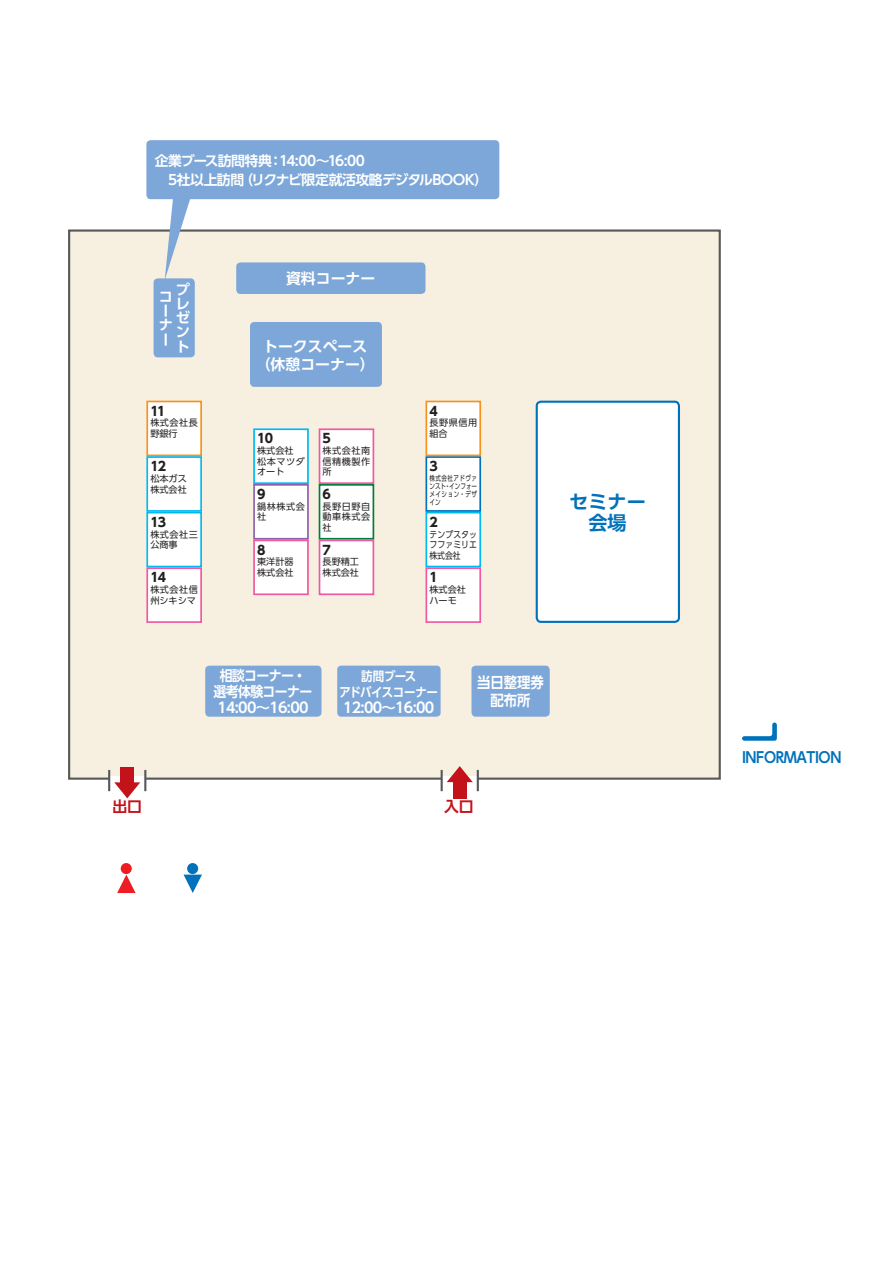
<style>
.page{position:relative;width:893px;height:1263px;background:#fff}
.page>*{position:absolute;margin:0;border:0;box-sizing:border-box;transform-origin:0 0}
.t1{font:700 19.2px/21.3px "UD Shin Go Pr 6 N De";color:#0072bc;text-align:center}
.t2{font:700 14.85px/17.9px "UD Shin Go Pr 6 N De";color:#fff;text-align:center}
.t3{font:700 14.85px "UD Shin Go Pr 6 N De";letter-spacing:-.03em;color:#0072bc;scale:.9 1}
.t4{font:700 14.85px/17.9px "UD Shin Go Pr 6 N De";color:#fff;text-align:center;scale:.9 1}
.t5{font:700 14.85px "UD Shin Go Pr 6 N De";color:#c4121a}
.t6{font:700 14.4px/15.9px "UD Shin Go Pr 6 N De";letter-spacing:-.05em;color:#fff;text-align:center;scale:.9 1}
.t7{font:700 14.4px "UD Shin Go Pr 6 N De";letter-spacing:-.05em;color:#fff}
.t8{font:700 14.1px/14.1px "UD Shin Go Pr 6 N De";color:#fff}
.t9{font:700 13.8px/19.2px "UD Shin Go Pr 6 N De";letter-spacing:-.04em;color:#fff}
.t10{font:700 12.75px/15.9px "UD Shin Go Pr 6 N De";letter-spacing:-.045em;color:#fff;text-align:center;scale:.9 1}
.t11{font:700 12.6px "UD Shin Go Pr 6 N";letter-spacing:-.065em;color:#231f20}
.t12{font:9.15px/10.5px "UD Shin Go Pr 6 N";letter-spacing:.015em;color:#231f20}
.t13{font:9.15px/10.5px "UD Shin Go Pr 6 N";letter-spacing:.06em;color:#231f20}
.t14{font:9.15px/10.5px "UD Shin Go Pr 6 N";letter-spacing:.015em;color:#231f20;text-align:justify;scale:.86 1}
.t15{font:7.35px/8.1px "UD Shin Go Pr 6 N";letter-spacing:.08em;color:#231f20;text-align:justify;scale:.75 1}
</style>
<div class="page">
<div style="left:68px;top:229px;width:653px;height:551px;background:#f7efdf;border:2px solid #57585a"></div>
<div style="left:537px;top:402px;width:142px;height:220px;background:#fff;border-radius:4px"></div>
<div style="left:536px;top:401px;width:144px;height:222px;border:2px solid #0072bc;border-radius:4px"></div>
<div style="left:236px;top:262px;width:189px;height:32px;background:#7ca7d8;border-radius:4px"></div>
<div style="left:250px;top:322px;width:132px;height:65px;background:#7ca7d8;border-radius:4px"></div>
<div style="left:442px;top:776px;width:35px;height:6px;background:#fff"></div>
<hr style="left:441px;top:770px;width:2px;height:21px;background:#57585a">
<hr style="left:477px;top:770px;width:2px;height:21px;background:#57585a">
<svg style="left:447px;top:766px;width:26px;height:16px"></svg>
<div style="left:453px;top:781px;width:13px;height:17px;background:#c4121a"></div>
<div style="left:110px;top:776px;width:35px;height:6px;background:#fff"></div>
<hr style="left:108px;top:770px;width:2px;height:21px;background:#57585a">
<hr style="left:144px;top:770px;width:2px;height:21px;background:#57585a">
<svg style="left:114px;top:782px;width:26px;height:16px"></svg>
<div style="left:121px;top:767px;width:13px;height:18px;background:#c4121a"></div>
<svg style="left:184px;top:874px;width:18px;height:19px"></svg>
<div style="left:187px;top:863px;width:11px;height:11px;background:#0072bc;border-radius:50%"></div>
<svg style="left:117px;top:874px;width:19px;height:19px"></svg>
<div style="left:121px;top:863px;width:11px;height:11px;background:#ee1d23;border-radius:50%"></div>
<svg style="left:742px;top:722px;width:35px;height:19px"></svg>
<div style="left:205px;top:666px;width:116px;height:51px;background:#7ca7d8;border-radius:4px"></div>
<div style="left:337px;top:666px;width:104px;height:51px;background:#7ca7d8;border-radius:4px"></div>
<svg style="left:165px;top:199px;width:29px;height:79px"></svg>
<div style="left:146px;top:140px;width:353px;height:59px;background:#7ca7d8;border-radius:4px"></div>
<div style="left:154px;top:278px;width:41px;height:79px;background:#7ca7d8;border-radius:4px"></div>
<div style="left:471px;top:666px;width:79px;height:51px;background:#7ca7d8;border-radius:4px"></div>
<div style="left:319px;top:429px;width:54px;height:54px;background:#fff"></div>
<div style="left:319px;top:428px;width:55px;height:56px;border:2px solid #ef59a1"></div>
<div style="left:319px;top:485px;width:54px;height:54px;background:#fff"></div>
<div style="left:319px;top:484px;width:55px;height:56px;border:2px solid #007e3d"></div>
<div style="left:319px;top:540px;width:54px;height:54px;background:#fff"></div>
<div style="left:319px;top:540px;width:55px;height:55px;border:2px solid #ef59a1"></div>
<div style="left:254px;top:540px;width:54px;height:54px;background:#fff"></div>
<div style="left:253px;top:540px;width:56px;height:55px;border:2px solid #ef59a1"></div>
<div style="left:254px;top:485px;width:54px;height:54px;background:#fff"></div>
<div style="left:253px;top:484px;width:56px;height:56px;border:2px solid #8c62aa"></div>
<div style="left:254px;top:429px;width:54px;height:54px;background:#fff"></div>
<div style="left:253px;top:428px;width:56px;height:56px;border:2px solid #00baf1"></div>
<div style="left:147px;top:401px;width:54px;height:54px;background:#fff"></div>
<div style="left:146px;top:401px;width:56px;height:55px;border:2px solid #f7931d"></div>
<div style="left:147px;top:457px;width:54px;height:54px;background:#fff"></div>
<div style="left:146px;top:456px;width:56px;height:56px;border:2px solid #00baf1"></div>
<div style="left:147px;top:513px;width:54px;height:53px;background:#fff"></div>
<div style="left:146px;top:512px;width:56px;height:55px;border:2px solid #00baf1"></div>
<div style="left:147px;top:568px;width:54px;height:54px;background:#fff"></div>
<div style="left:146px;top:567px;width:56px;height:56px;border:2px solid #ef59a1"></div>
<div style="left:426px;top:513px;width:54px;height:53px;background:#fff"></div>
<div style="left:425px;top:512px;width:56px;height:55px;border:2px solid #00baf1"></div>
<div style="left:426px;top:457px;width:54px;height:54px;background:#fff"></div>
<div style="left:425px;top:456px;width:56px;height:56px;border:2px solid #0072bc"></div>
<div style="left:426px;top:401px;width:54px;height:54px;background:#fff"></div>
<div style="left:425px;top:401px;width:56px;height:55px;border:2px solid #f7931d"></div>
<div style="left:426px;top:568px;width:54px;height:54px;background:#fff"></div>
<div style="left:425px;top:567px;width:56px;height:56px;border:2px solid #ef59a1"></div>
<h3 class="t9" style="left:155px;top:151px;width:334px">企業ブース訪問特典：14:00～16:00<br>　5社以上訪問（リクナビ限定就活攻略デジタルBOOK）</h3>
<h3 class="t8" style="left:159px;top:289px;width:14px">コーナー</h3>
<h3 class="t8" style="left:176px;top:282px;width:16px;text-align:justify">プレゼント</h3>
<h3 class="t11" style="left:150px;top:401px;width:17px">11</h3>
<p class="t13" style="left:150px;top:417px;width:49px">株式会社長野銀行</p>
<h3 class="t11" style="left:150px;top:456px;width:17px">12</h3>
<p class="t12" style="left:150px;top:473px;width:38px">松本ガス株式会社</p>
<h3 class="t11" style="left:150px;top:512px;width:17px">13</h3>
<p class="t13" style="left:150px;top:529px;width:49px">株式会社三公商事</p>
<h3 class="t11" style="left:150px;top:567px;width:17px">14</h3>
<p class="t12" style="left:150px;top:584px;width:49px">株式会社信州シキシマ</p>
<h2 class="t2" style="left:286px;top:269px;width:91px">資料コーナー</h2>
<h2 class="t2" style="left:256px;top:337px;width:121px">トークスペース（休憩コーナー）</h2>
<h3 class="t11" style="left:257px;top:428px;width:18px">10</h3>
<p class="t12" style="left:257px;top:445px;width:49px">株式会社松本マツダオート</p>
<h3 class="t11" style="left:257px;top:484px;width:10px">9</h3>
<p class="t12" style="left:257px;top:501px;width:49px">鍋林株式会社</p>
<h3 class="t11" style="left:257px;top:539px;width:10px">8</h3>
<p class="t12" style="left:257px;top:556px;width:38px">東洋計器株式会社</p>
<h3 class="t11" style="left:323px;top:428px;width:10px">5</h3>
<p class="t12" style="left:323px;top:445px;width:49px;text-align:justify">株式会社南信精機製作所</p>
<h3 class="t11" style="left:323px;top:484px;width:10px">6</h3>
<p class="t12" style="left:323px;top:501px;width:49px;text-align:justify">長野日野自動車株式会社</p>
<h3 class="t11" style="left:323px;top:539px;width:10px">7</h3>
<p class="t12" style="left:323px;top:556px;width:38px">長野精工株式会社</p>
<h3 class="t11" style="left:429px;top:401px;width:10px">4</h3>
<p class="t12" style="left:429px;top:417px;width:49px">長野県信用組合</p>
<h3 class="t11" style="left:429px;top:456px;width:10px">3</h3>
<p class="t15" style="left:429px;top:473px;width:65px">株式会社アドヴァンスト・インフォーメイション・デザイン</p>
<h3 class="t11" style="left:429px;top:512px;width:10px">2</h3>
<p class="t14" style="left:429px;top:529px;width:57px">テンプスタッフファミリエ株式会社</p>
<h3 class="t11" style="left:429px;top:567px;width:10px">1</h3>
<p class="t12" style="left:429px;top:584px;width:38px">株式会社ハーモ</p>
<h3 class="t6" style="left:214px;top:667px;width:111px">相談コーナー・選考体験コーナー<br>14:00〜16:00</h3>
<h3 class="t10" style="left:339px;top:668px;width:111px">訪問ブース<br>アドバイスコーナー</h3>
<h3 class="t7" style="left:343px;top:696px;width:93px">12:00〜16:00</h3>
<h2 class="t4" style="left:477px;top:673px;width:76px">当日整理券配布所</h2>
<h1 class="t1" style="left:569px;top:491px;width:78px">セミナー会場</h1>
<h2 class="t5" style="left:112px;top:794px;width:31px">出口</h2>
<h2 class="t5" style="left:444px;top:794px;width:31px">入口</h2>
<h2 class="t3" style="left:742px;top:745px;width:112px">INFORMATION</h2>
</div>
